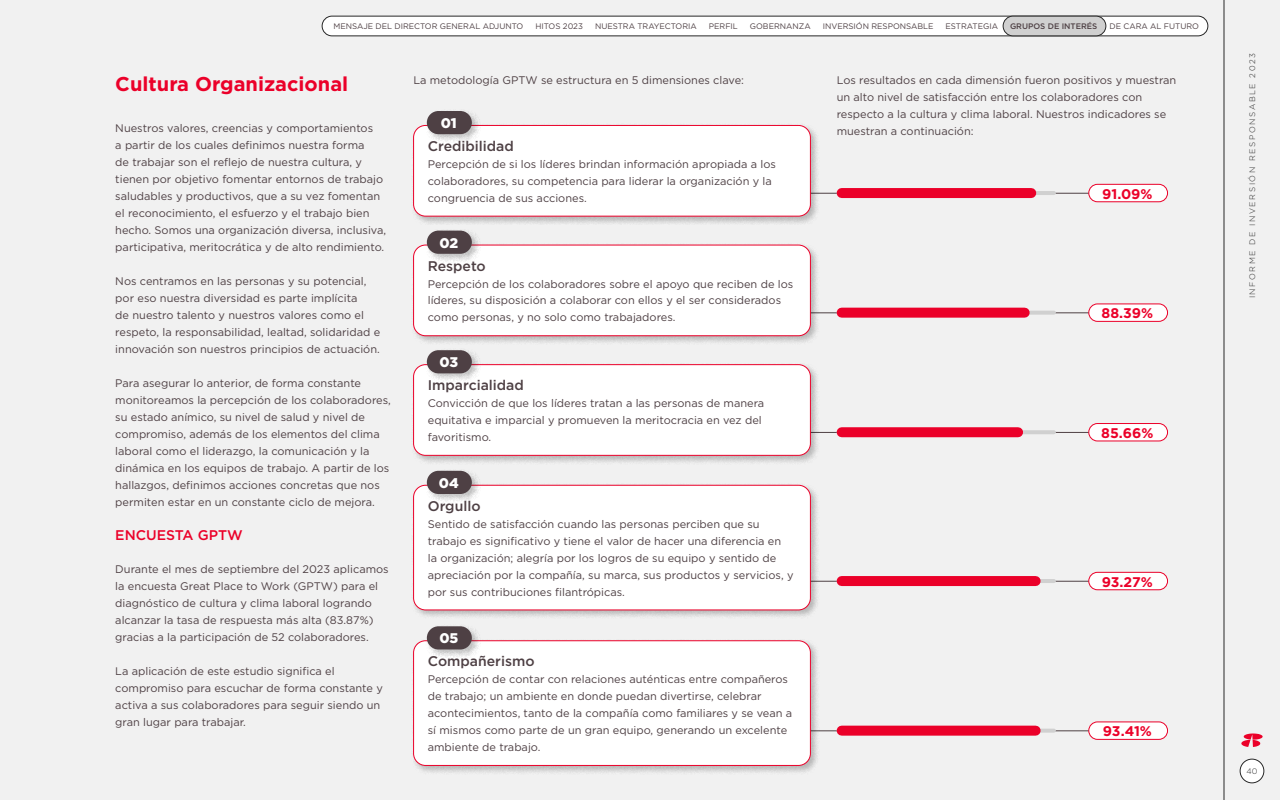
<style>
.page{position:relative;width:1280px;height:800px;background:#f1f1f1}
.page>*{position:absolute;margin:0;border:0;box-sizing:border-box;transform-origin:0 0}
.t1{font:700 20px "Gotham";color:#eb0029}
.t2{font:500 14px "Gotham";color:#4e4044}
.t3{font:700 14px "Gotham";letter-spacing:-.005em;color:#eb0029}
.t4{font:500 14px "Gotham";color:#eb0029}
.t5{font:900 14px "Gotham";letter-spacing:-.01em;color:#fff}
.t6{font:11px/17px "Gotham";color:#4e4044}
.t7{font:8px "Gotham";color:#4e4044}
.t8{font:300 8px "Gotham";letter-spacing:.2em;color:#282828}
.t9{font:500 8px "Gotham";color:#4e4044}
</style>
<div class="page">
<div style="left:1240px;top:759px;width:24px;height:24px;background:#fff;border-radius:50%"></div>
<div style="left:1240px;top:759px;width:24px;height:24px;border:1px solid #282828;border-radius:50%"></div>
<hr style="left:1224px;top:0;width:1px;height:800px;background:#282828">
<svg style="left:1241px;top:733px;width:22px;height:14px"></svg>
<div style="left:322px;top:16px;width:886px;height:20px;background:#fff;border-radius:10px"></div>
<div style="left:322px;top:16px;width:886px;height:20px;border:1px solid #282828;border-radius:10px"></div>
<div style="left:1003px;top:16px;width:103px;height:20px;background:#d0d0d0;border-radius:10px"></div>
<div style="left:1003px;top:16px;width:103px;height:20px;border:1px solid #282828;border-radius:10px"></div>
<hr style="left:790px;top:193px;width:319px;height:1px;background:#4e4044">
<svg style="left:839px;top:191px;width:215px;height:4px"></svg>
<div style="left:842px;top:188px;width:189px;height:10px;background:#eb0029"></div>
<div style="left:1089px;top:184px;width:79px;height:18px;background:#fff;border-radius:9px"></div>
<div style="left:1089px;top:184px;width:79px;height:18px;border:1px solid #eb0029;border-radius:9px"></div>
<hr style="left:790px;top:313px;width:319px;height:1px;background:#4e4044">
<svg style="left:839px;top:311px;width:215px;height:4px"></svg>
<div style="left:842px;top:308px;width:183px;height:10px;background:#eb0029"></div>
<div style="left:1089px;top:304px;width:79px;height:17px;background:#fff;border-radius:9px"></div>
<div style="left:1089px;top:304px;width:79px;height:18px;border:1px solid #eb0029;border-radius:9px"></div>
<hr style="left:790px;top:432px;width:319px;height:1px;background:#4e4044">
<svg style="left:839px;top:430px;width:215px;height:4px"></svg>
<div style="left:842px;top:427px;width:176px;height:10px;background:#eb0029"></div>
<div style="left:1089px;top:424px;width:79px;height:17px;background:#fff;border-radius:9px"></div>
<div style="left:1089px;top:423px;width:79px;height:18px;border:1px solid #eb0029;border-radius:9px"></div>
<hr style="left:790px;top:581px;width:319px;height:1px;background:#4e4044">
<svg style="left:839px;top:579px;width:215px;height:4px"></svg>
<div style="left:842px;top:576px;width:194px;height:10px;background:#eb0029"></div>
<div style="left:1089px;top:572px;width:79px;height:18px;background:#fff;border-radius:9px"></div>
<div style="left:1089px;top:572px;width:79px;height:18px;border:1px solid #eb0029;border-radius:9px"></div>
<hr style="left:790px;top:731px;width:319px;height:1px;background:#4e4044">
<svg style="left:839px;top:729px;width:215px;height:4px"></svg>
<div style="left:842px;top:726px;width:194px;height:10px;background:#eb0029"></div>
<div style="left:1089px;top:722px;width:79px;height:17px;background:#fff;border-radius:9px"></div>
<div style="left:1089px;top:722px;width:79px;height:18px;border:1px solid #eb0029;border-radius:9px"></div>
<div style="left:411px;top:123px;width:409px;height:102px;background:#000;opacity:.25"></div>
<div style="left:414px;top:125px;width:396px;height:91px;background:#fff;border-radius:12px"></div>
<div style="left:413px;top:125px;width:398px;height:91px;border:1px solid #eb0029;border-radius:12px"></div>
<div style="left:425px;top:109px;width:56px;height:34px;background:#000;opacity:.25"></div>
<div style="left:427px;top:111px;width:45px;height:23px;background:#4e4044;border-radius:12px"></div>
<div style="left:411px;top:243px;width:409px;height:102px;background:#000;opacity:.25"></div>
<div style="left:414px;top:245px;width:396px;height:91px;background:#fff;border-radius:12px"></div>
<div style="left:413px;top:245px;width:398px;height:91px;border:1px solid #eb0029;border-radius:12px"></div>
<div style="left:425px;top:229px;width:56px;height:34px;background:#000;opacity:.25"></div>
<div style="left:427px;top:231px;width:45px;height:23px;background:#4e4044;border-radius:12px"></div>
<div style="left:411px;top:363px;width:409px;height:102px;background:#000;opacity:.25"></div>
<div style="left:414px;top:365px;width:396px;height:90px;background:#fff;border-radius:12px"></div>
<div style="left:413px;top:364px;width:398px;height:92px;border:1px solid #eb0029;border-radius:12px"></div>
<div style="left:425px;top:348px;width:56px;height:34px;background:#000;opacity:.25"></div>
<div style="left:427px;top:350px;width:45px;height:23px;background:#4e4044;border-radius:12px"></div>
<div style="left:411px;top:483px;width:409px;height:136px;background:#000;opacity:.25"></div>
<div style="left:414px;top:485px;width:396px;height:125px;background:#fff;border-radius:12px"></div>
<div style="left:413px;top:485px;width:398px;height:125px;border:1px solid #eb0029;border-radius:12px"></div>
<div style="left:425px;top:469px;width:56px;height:34px;background:#000;opacity:.25"></div>
<div style="left:427px;top:471px;width:45px;height:23px;background:#4e4044;border-radius:12px"></div>
<div style="left:411px;top:639px;width:409px;height:135px;background:#000;opacity:.25"></div>
<div style="left:414px;top:641px;width:396px;height:124px;background:#fff;border-radius:12px"></div>
<div style="left:413px;top:641px;width:398px;height:125px;border:1px solid #eb0029;border-radius:12px"></div>
<div style="left:425px;top:625px;width:56px;height:33px;background:#000;opacity:.25"></div>
<div style="left:427px;top:626px;width:45px;height:24px;background:#4e4044;border-radius:12px"></div>
<p class="t7" style="left:333px;top:21px;width:191px">MENSAJE DEL DIRECTOR GENERAL ADJUNTO</p>
<p class="t7" style="left:535px;top:21px;width:49px">HITOS 2023</p>
<p class="t7" style="left:595px;top:21px;width:103px">NUESTRA TRAYECTORIA</p>
<p class="t7" style="left:709px;top:21px;width:31px">PERFIL</p>
<p class="t7" style="left:750px;top:21px;width:62px">GOBERNANZA</p>
<p class="t7" style="left:823px;top:21px;width:112px">INVERSIÓN RESPONSABLE</p>
<p class="t7" style="left:946px;top:21px;width:54px">ESTRATEGIA</p>
<p class="t9" style="left:1010px;top:21px;width:89px">GRUPOS DE INTERÉS</p>
<p class="t7" style="left:1109px;top:21px;width:91px">DE CARA AL FUTURO</p>
<h1 class="t1" style="left:115px;top:71px;width:234px">Cultura Organizacional</h1>
<p class="t6" style="left:115px;top:119px;width:272px">Nuestros valores, creencias y comportamientos<br>a partir de los cuales definimos nuestra forma<br>de trabajar son el reflejo de nuestra cultura, y tienen por objetivo fomentar entornos de trabajo saludables y productivos, que a su vez fomentan el reconocimiento, el esfuerzo y el trabajo bien hecho. Somos una organización diversa, inclusiva, participativa, meritocrática y de alto rendimiento.</p>
<p class="t6" style="left:115px;top:272px;width:266px">Nos centramos en las personas y su potencial, por eso nuestra diversidad es parte implícita<br>de nuestro talento y nuestros valores como el respeto, la responsabilidad, lealtad, solidaridad e innovación son nuestros principios de actuación.</p>
<p class="t6" style="left:115px;top:374px;width:277px">Para asegurar lo anterior, de forma constante monitoreamos la percepción de los colaboradores, su estado anímico, su nivel de salud y nivel de compromiso, además de los elementos del clima laboral como el liderazgo, la comunicación y la dinámica en los equipos de trabajo. A partir de los hallazgos, definimos acciones concretas que nos permiten estar en un constante ciclo de mejora.</p>
<p class="t4" style="left:115px;top:525px;width:129px">ENCUESTA GPTW</p>
<p class="t6" style="left:115px;top:561px;width:275px">Durante el mes de septiembre del 2023 aplicamos la encuesta Great Place to Work (GPTW) para el diagnóstico de cultura y clima laboral logrando alcanzar la tasa de respuesta más alta (83.87%) gracias a la participación de 52 colaboradores.</p>
<p class="t6" style="left:115px;top:663px;width:269px">La aplicación de este estudio significa el compromiso para escuchar de forma constante y activa a sus colaboradores para seguir siendo un gran lugar para trabajar.</p>
<p class="t6" style="left:413px;top:71px;width:332px">La metodología GPTW se estructura en 5 dimensiones clave:</p>
<p class="t5" style="left:441px;top:114px;width:17px">01</p>
<p class="t2" style="left:428px;top:137px;width:88px">Credibilidad</p>
<p class="t6" style="left:428px;top:155px;width:350px">Percepción de si los líderes brindan información apropiada a los colaboradores, su competencia para liderar la organización y la congruencia de sus acciones.</p>
<p class="t5" style="left:439px;top:233px;width:20px">02</p>
<p class="t2" style="left:428px;top:256px;width:60px">Respeto</p>
<p class="t6" style="left:428px;top:275px;width:367px">Percepción de los colaboradores sobre el apoyo que reciben de los líderes, su disposición a colaborar con ellos y el ser considerados como personas, y no solo como trabajadores.</p>
<p class="t5" style="left:440px;top:353px;width:20px">03</p>
<p class="t2" style="left:428px;top:376px;width:98px">Imparcialidad</p>
<p class="t6" style="left:428px;top:394px;width:338px">Convicción de que los líderes tratan a las personas de manera equitativa e imparcial y promueven la meritocracia en vez del favoritismo.</p>
<p class="t5" style="left:439px;top:473px;width:21px">04</p>
<p class="t2" style="left:428px;top:497px;width:54px">Orgullo</p>
<p class="t6" style="left:428px;top:515px;width:367px">Sentido de satisfacción cuando las personas perciben que su trabajo es significativo y tiene el valor de hacer una diferencia en<br>la organización; alegría por los logros de su equipo y sentido de apreciación por la compañía, su marca, sus productos y servicios, y por sus contribuciones filantrópicas.</p>
<p class="t5" style="left:439px;top:629px;width:21px">05</p>
<p class="t2" style="left:428px;top:652px;width:108px">Compañerismo</p>
<p class="t6" style="left:428px;top:671px;width:366px">Percepción de contar con relaciones auténticas entre compañeros de trabajo; un ambiente en donde puedan divertirse, celebrar acontecimientos, tanto de la compañía como familiares y se vean a sí mismos como parte de un gran equipo, generando un excelente ambiente de trabajo.</p>
<p class="t6" style="left:837px;top:71px;width:341px">Los resultados en cada dimensión fueron positivos y muestran un alto nivel de satisfacción entre los colaboradores con respecto a la cultura y clima laboral. Nuestros indicadores se muestran a continuación:</p>
<p class="t3" style="left:1102px;top:184px;width:52px">91.09%</p>
<p class="t3" style="left:1102px;top:304px;width:53px">88.39%</p>
<p class="t3" style="left:1101px;top:424px;width:54px">85.66%</p>
<p class="t3" style="left:1102px;top:572px;width:53px">93.27%</p>
<p class="t3" style="left:1103px;top:722px;width:51px">93.41%</p>
<p class="t8" style="left:1247px;top:298px;width:247px;rotate:-90deg">INFORME DE INVERSIÓN RESPONSABLE 2023</p>
<p class="t8" style="left:1247px;top:766px;width:12px">40</p>
</div>
